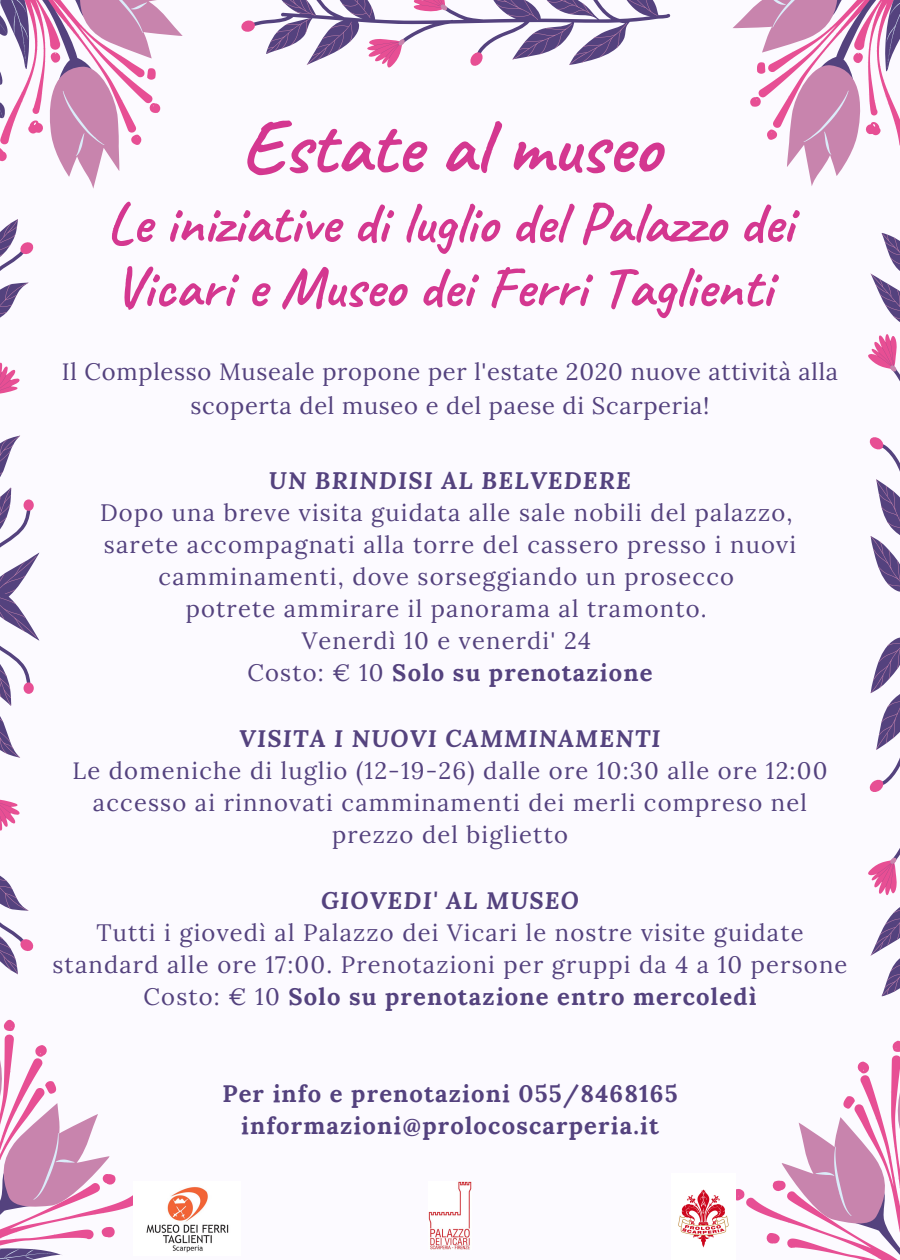
<style>
.page{position:relative;width:900px;height:1260px;background:#fcfaff}
.page>*{position:absolute;margin:0;border:0;box-sizing:border-box;transform-origin:0 0}
.t1{font:700 77.25px "Caveat";color:#d43790}
.t2{font:700 58px/64.2px "Caveat";color:#d43790}
.t3{font:23.75px/32px "Lora";letter-spacing:.05em;color:#54427e;text-align:center}
.t4{font:23.75px/33.5px "Lora";letter-spacing:.03em;color:#54427e;text-align:center}
.t5{font:700 23.75px/32px "Lora";letter-spacing:.05em;color:#54427e;text-align:center}
.t6{font:italic 700 23.75px "Lora";letter-spacing:.05em;color:#54427e}
.s1{font-weight:700}
</style>
<div class="page">
<svg style="left:0;top:0;width:183px;height:189px"></svg>
<svg style="left:241px;top:0;width:659px;height:186px"></svg>
<svg style="left:736px;top:233px;width:164px;height:1027px"></svg>
<svg style="left:0;top:219px;width:133px;height:1041px"></svg>
<img style="left:146px;top:1187px;width:83px;height:66px">
<img style="left:678px;top:1189px;width:51px;height:59px">
<img style="left:428px;top:1182px;width:43px;height:67px">
<h1 class="t1" style="left:240px;top:98px;width:422px">Estate al museo</h1>
<h2 class="t2" style="left:107px;top:191px;width:688px">Le iniziative di luglio del Palazzo dei<br>Vicari e Museo dei Ferri Taglienti</h2>
<p class="t4" style="left:62px;top:355px;width:778px">Il Complesso Museale propone per l'estate 2020 nuove attività alla scoperta del museo e del paese di Scarperia!</p>
<p class="t6" style="left:269px;top:464px;width:364px">UN BRINDISI AL BELVEDERE</p>
<p class="t3" style="left:100px;top:496px;width:697px">Dopo una breve visita guidata alle sale nobili del palazzo, sarete accompagnati alla torre del cassero presso i nuovi camminamenti, dove sorseggiando un prosecco<br>potrete ammirare il panorama al tramonto.<br>Venerdì 10 e venerdi' 24<br>Costo: € 10 <span class="s1">Solo su prenotazione</span></p>
<p class="t6" style="left:239px;top:722px;width:423px">VISITA I NUOVI CAMMINAMENTI</p>
<p class="t3" style="left:73px;top:754px;width:756px">Le domeniche di luglio (12-19-26) dalle ore 10:30 alle ore 12:00 accesso ai rinnovati camminamenti dei merli compreso nel prezzo del biglietto</p>
<p class="t6" style="left:321px;top:884px;width:259px">GIOVEDI' AL MUSEO</p>
<p class="t3" style="left:52px;top:916px;width:797px">Tutti i giovedì al Palazzo dei Vicari le nostre visite guidate standard alle ore 17:00. Prenotazioni per gruppi da 4 a 10 persone<br>Costo: € 10 <span class="s1">Solo su prenotazione entro mercoledì</span></p>
<p class="t5" style="left:222px;top:1077px;width:457px">Per info e prenotazioni 055/8468165 informazioni@prolocoscarperia.it</p>
</div>
